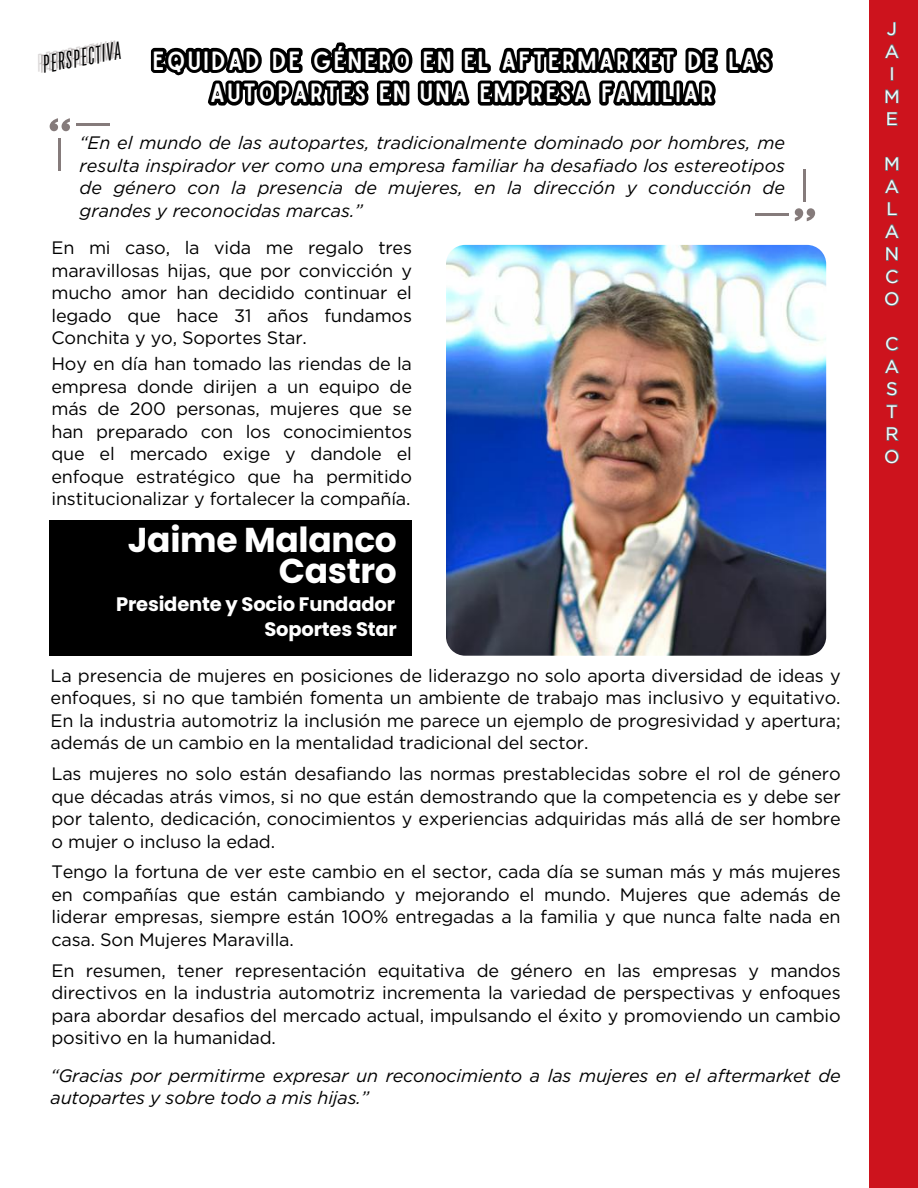
<style>
.page{position:relative;width:918px;height:1188px;background:#cd131d}
.page>*{position:absolute;margin:0;border:0;box-sizing:border-box;transform-origin:0 0}
.t1{font:700 34.5px/30.3px "Poppins";letter-spacing:-.01em;color:#fff;text-align:right}
.t2{font:25.2px/32.7px "Sailors";letter-spacing:.1em;color:#fff;text-align:center}
.t3{font:italic 24.9px "TT Bluescreens";color:#000}
.t4{font:700 19.5px/24.8px "Poppins";letter-spacing:-.01em;color:#fff;text-align:right}
.t5{font:18px/22.5px "Gotham";letter-spacing:-.01em;color:#000;text-align:justify}
.t6{font:italic 18px/22.5px "Gotham";letter-spacing:-.01em;color:#000;text-align:justify}
.t7{font:18px/22.5px "Gotham";color:#fff}
</style>
<div class="page">
<div style="left:0;top:0;width:869px;height:1188px;background:#fff"></div>
<img style="left:446px;top:245px;width:380px;height:411px">
<div style="left:50px;top:520px;width:362px;height:136px;background:#000"></div>
<hr style="left:76px;top:124px;width:33px;height:2px;background:#857b7b">
<hr style="left:59px;top:138px;width:2px;height:32px;background:#857b7b">
<svg style="left:50px;top:118px;width:20px;height:13px"></svg>
<hr style="left:756px;top:214px;width:32px;height:2px;background:#857b7b">
<hr style="left:804px;top:170px;width:2px;height:32px;background:#857b7b">
<svg style="left:795px;top:208px;width:20px;height:13px"></svg>
<svg style="left:887px;top:21px;width:9px;height:15px"></svg>
<svg style="left:884px;top:44px;width:16px;height:15px"></svg>
<svg style="left:891px;top:67px;width:2px;height:14px"></svg>
<svg style="left:885px;top:89px;width:14px;height:15px"></svg>
<svg style="left:887px;top:111px;width:11px;height:15px"></svg>
<svg style="left:885px;top:156px;width:14px;height:15px"></svg>
<svg style="left:884px;top:179px;width:16px;height:15px"></svg>
<svg style="left:887px;top:201px;width:11px;height:15px"></svg>
<svg style="left:884px;top:224px;width:16px;height:15px"></svg>
<svg style="left:886px;top:246px;width:12px;height:15px"></svg>
<svg style="left:885px;top:269px;width:14px;height:15px"></svg>
<svg style="left:884px;top:291px;width:15px;height:15px"></svg>
<svg style="left:885px;top:336px;width:14px;height:15px"></svg>
<svg style="left:884px;top:359px;width:16px;height:15px"></svg>
<svg style="left:886px;top:381px;width:12px;height:15px"></svg>
<svg style="left:886px;top:404px;width:12px;height:15px"></svg>
<svg style="left:886px;top:426px;width:13px;height:15px"></svg>
<svg style="left:884px;top:449px;width:15px;height:15px"></svg>
<svg style="left:150px;top:42px;width:623px;height:64px"></svg>
<h3 class="t3" style="left:40px;top:53px;width:81px;rotate:-10deg">PERSPECTIVA</h3>
<h2 class="t2" style="left:153px;top:45px;width:619px">EQUIDAD DE GÉNERO EN EL AFTERMARKET DE LAS<br>AUTOPARTES EN UNA EMPRESA FAMILIAR</h2>
<p class="t6" style="left:80px;top:131px;width:707px">“En el mundo de las autopartes, tradicionalmente dominado por hombres, me resulta inspirador ver como una empresa familiar ha desafiado los estereotipos de género con la presencia de mujeres, en la dirección y conducción de grandes y reconocidas marcas.”</p>
<p class="t5" style="left:51px;top:236px;width:362px">En mi caso, la vida me regalo tres maravillosas hijas, que por convicción y mucho amor han decidido continuar el legado que hace 31 años fundamos Conchita y yo, Soportes Star.</p>
<p class="t5" style="left:51px;top:353px;width:362px">Hoy en día han tomado las riendas de la empresa donde dirijen a un equipo de más de 200 personas, mujeres que se han preparado con los conocimientos que el mercado exige y dandole el enfoque estratégico que ha permitido institucionalizar y fortalecer la compañía.</p>
<h1 class="t1" style="left:128px;top:525px;width:271px">Jaime Malanco<br>Castro</h1>
<p class="t4" style="left:116px;top:592px;width:282px">Presidente y Socio Fundador<br>Soportes Star</p>
<p class="t5" style="left:51px;top:664px;width:792px">La presencia de mujeres en posiciones de liderazgo no solo aporta diversidad de ideas y enfoques, si no que también fomenta un ambiente de trabajo mas inclusivo y equitativo.<br>En la industria automotriz la inclusión me parece un ejemplo de progresividad y apertura; además de un cambio en la mentalidad tradicional del sector.</p>
<p class="t5" style="left:51px;top:762px;width:791px">Las mujeres no solo están desafiando las normas prestablecidas sobre el rol de género que décadas atrás vimos, si no que están demostrando que la competencia es y debe ser por talento, dedicación, conocimientos y experiencias adquiridas más allá de ser hombre o mujer o incluso la edad.</p>
<p class="t5" style="left:51px;top:861px;width:791px">Tengo la fortuna de ver este cambio en el sector, cada día se suman más y más mujeres en compañías que están cambiando y mejorando el mundo. Mujeres que además de liderar empresas, siempre están 100% entregadas a la familia y que nunca falte nada en casa. Son Mujeres Maravilla.</p>
<p class="t5" style="left:51px;top:959px;width:791px">En resumen, tener representación equitativa de género en las empresas y mandos directivos en la industria automotriz incrementa la variedad de perspectivas y enfoques para abordar desafios del mercado actual, impulsando el éxito y promoviendo un cambio positivo en la humanidad.</p>
<p class="t6" style="left:51px;top:1064px;width:792px">“Gracias por permitirme expresar un reconocimiento a las mujeres en el aftermarket de autopartes y sobre todo a mis hijas.”</p>
<p class="t7" style="left:884px;top:17px;width:17px">J<br>A<br>I<br>M<br>E</p>
<p class="t7" style="left:884px;top:152px;width:17px">M<br>A<br>L<br>A<br>N<br>C<br>O</p>
<p class="t7" style="left:884px;top:332px;width:17px;text-align:justify">C A S T R O</p>
</div>
